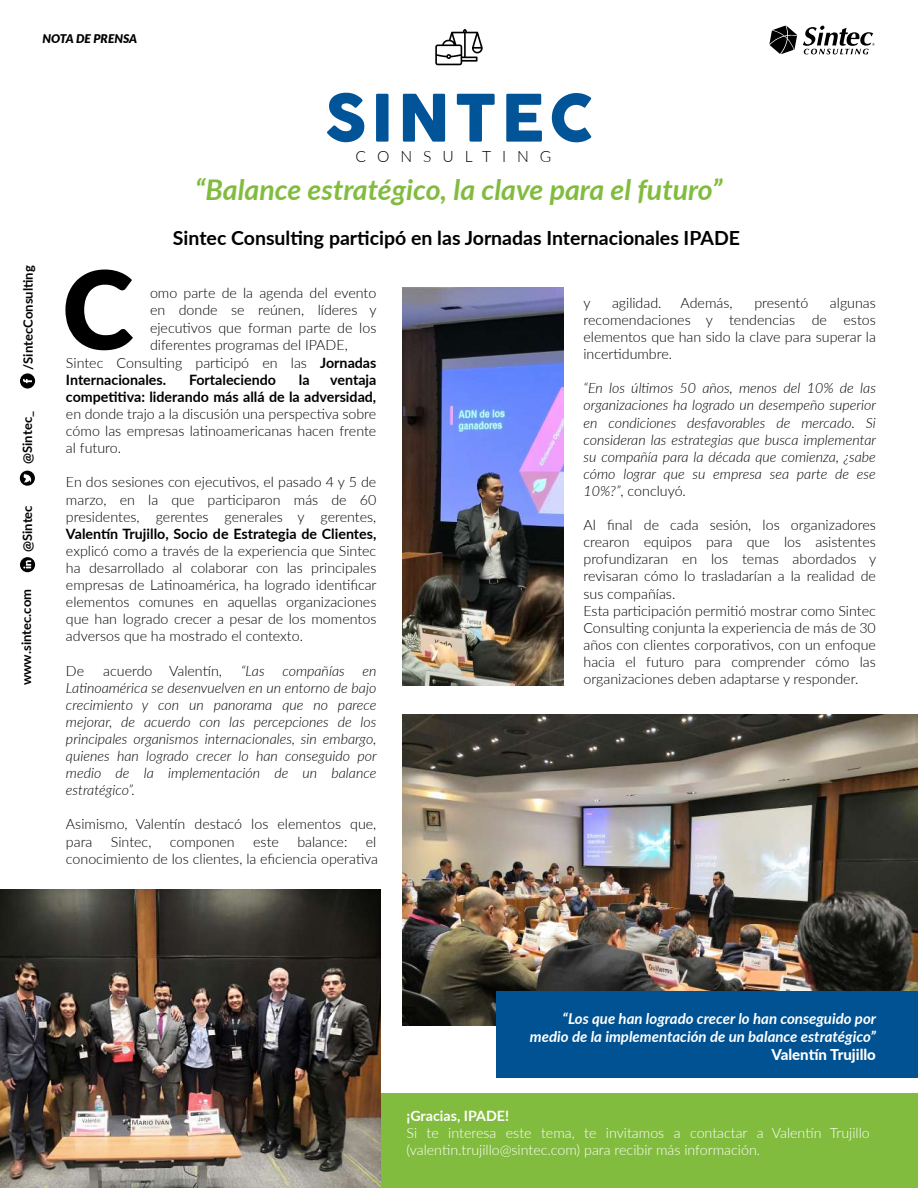
<style>
.page{position:relative;width:918px;height:1188px;background:#fff}
.page>*{position:absolute;margin:0;border:0;box-sizing:border-box;transform-origin:0 0}
.t1{font:900 108.45px "Lato";color:#000}
.t2{font:64.5px "COCOGOOSE";letter-spacing:.06em;color:#005497}
.t3{font:italic 700 28.5px "Lato";color:#82bc3f}
.t4{font:700 19.5px "Lato";color:#000}
.t5{font:300 15.6px "Lato";letter-spacing:.7em;color:#000}
.t6{font:italic 700 15px/18px "Lato";color:#fff;text-align:right}
.t7{font:800 15px "Lato";color:#fff}
.t8{font:300 14.25px/17.1px "Lato";color:#000;text-align:justify}
.t9{font:italic 300 14.25px/17.1px "Lato";color:#000;text-align:justify}
.t10{font:700 14.25px/17.1px "Lato";color:#000;text-align:right}
.t11{font:300 14.25px/17.1px "Lato";color:#fff}
.t12{font:700 14.25px "Lato";color:#fff}
.t13{font:700 13.05px "Lato";color:#000}
.t14{font:italic 900 12px "Lato";color:#000}
.s1{font-weight:700}
.s2{font-style:normal}
</style>
<div class="page">
<div style="left:381px;top:1094px;width:537px;height:94px;background:#82bc3f"></div>
<img style="left:402px;top:714px;width:516px;height:312px">
<svg style="left:20px;top:373px;width:15px;height:16px"></svg>
<svg style="left:20px;top:471px;width:15px;height:15px"></svg>
<svg style="left:20px;top:557px;width:15px;height:15px"></svg>
<svg style="left:769px;top:26px;width:28px;height:28px"></svg>
<svg style="left:803px;top:26px;width:72px;height:28px"></svg>
<div style="left:496px;top:992px;width:422px;height:86px;background:#005292"></div>
<svg style="left:435px;top:29px;width:48px;height:36px"></svg>
<img style="left:402px;top:288px;width:162px;height:398px">
<img style="left:0;top:890px;width:381px;height:298px">
<p class="t14" style="left:42px;top:29px;width:96px">NOTA DE PRENSA</p>
<h2 class="t2" style="left:325px;top:70px;width:271px">SINTEC</h2>
<p class="t5" style="left:356px;top:146px;width:197px">CONSULTING</p>
<h3 class="t3" style="left:195px;top:168px;width:529px">“Balance estratégico, la clave para el futuro”</h3>
<h3 class="t4" style="left:173px;top:223px;width:569px">Sintec Consulting participó en las Jornadas Internacionales IPADE</h3>
<p class="t13" style="left:18px;top:370px;width:106px;rotate:-90deg">/SintecConsulting</p>
<p class="t13" style="left:18px;top:464px;width:54px;rotate:-90deg">@Sintec_</p>
<p class="t13" style="left:18px;top:552px;width:48px;rotate:-90deg">@Sintec</p>
<p class="t13" style="left:17px;top:685px;width:98px;rotate:-90deg">www.sintec.com</p>
<h1 class="t1" style="left:62px;top:228px;width:73px">C</h1>
<p class="t8" style="left:150px;top:284px;width:228px">omo parte de la agenda del evento</p>
<p class="t8" style="left:150px;top:301px;width:228px">en donde se reúnen, líderes y</p>
<p class="t8" style="left:150px;top:318px;width:228px">ejecutivos que forman parte de los</p>
<p class="t8" style="left:150px;top:335px;width:199px">diferentes programas del IPADE,</p>
<p class="t8" style="left:66px;top:354px;width:312px">Sintec Consulting participó en las <span class="s1">Jornadas</span></p>
<p class="t10" style="left:66px;top:371px;width:102px">Internacionales.</p>
<p class="t10" style="left:189px;top:371px;width:88px">Fortaleciendo</p>
<p class="t10" style="left:299px;top:371px;width:12px">la</p>
<p class="t10" style="left:66px;top:371px;width:312px">ventaja<br>competitiva: liderando más allá de la adversidad,</p>
<p class="t8" style="left:66px;top:405px;width:312px">en donde trajo a la discusión una perspectiva sobre cómo las empresas latinoamericanas hacen frente al futuro.</p>
<p class="t8" style="left:66px;top:473px;width:312px">En dos sesiones con ejecutivos, el pasado 4 y 5 de marzo, en la que participaron más de 60 presidentes, gerentes generales y gerentes,</p>
<p class="t10" style="left:66px;top:524px;width:312px">Valentín Trujillo, Socio de Estrategia de Clientes,</p>
<p class="t8" style="left:66px;top:542px;width:312px">explicó como a través de la experiencia que Sintec ha desarrollado al colaborar con las principales empresas de Latinoamérica, ha logrado identificar elementos comunes en aquellas organizaciones que han logrado crecer a pesar de los momentos adversos que ha mostrado el contexto.</p>
<p class="t8" style="left:66px;top:661px;width:20px">De</p>
<p class="t8" style="left:103px;top:661px;width:120px">acuerdo Valentín,</p>
<p class="t9" style="left:66px;top:661px;width:312px;text-indent:175px">“Las compañías en Latinoamérica se desenvuelven en un entorno de bajo crecimiento y con un panorama que no parece mejorar, de acuerdo con las percepciones de los principales organismos internacionales, sin embargo, quienes han logrado crecer lo han conseguido por medio de la implementación de un balance estratégico”.</p>
<p class="t8" style="left:66px;top:815px;width:312px">Asimismo, Valentín destacó los elementos que, para</p>
<p class="t8" style="left:66px;top:832px;width:314px;text-align:right">el<br>conocimiento de los clientes, la eficiencia operativa</p>
<p class="t8" style="left:111px;top:832px;width:42px">Sintec,</p>
<p class="t8" style="left:170px;top:832px;width:66px">componen</p>
<p class="t8" style="left:253px;top:832px;width:27px">este</p>
<p class="t8" style="left:297px;top:832px;width:52px">balance:</p>
<p class="t8" style="left:584px;top:294px;width:294px;text-indent:246px">algunas recomendaciones y tendencias de estos elementos que han sido la clave para superar la incertidumbre.</p>
<p class="t9" style="left:584px;top:379px;width:294px">“En los últimos 50 años, menos del 10% de las organizaciones ha logrado un desempeño superior en condiciones desfavorables de mercado. Si consideran las estrategias que busca implementar su compañía para la década que comienza, ¿sabe cómo lograr que su empresa sea parte de ese 10%?”<span class="s2">, concluyó.</span></p>
<p class="t8" style="left:584px;top:516px;width:294px;text-align:left">Al final de cada sesión, los organizadores crearon equipos para que los asistentes profundizaran en los temas abordados y revisaran cómo lo trasladarían a la realidad de sus compañías.<br>Esta participación permitió mostrar como Sintec Consulting conjunta la experiencia de más de 30 años con clientes corporativos, con un enfoque hacia el futuro para comprender cómo las organizaciones deben adaptarse y responder.</p>
<p class="t8" style="left:584px;top:294px;width:9px">y</p>
<p class="t8" style="left:612px;top:294px;width:51px">agilidad.</p>
<p class="t8" style="left:681px;top:294px;width:53px">Además,</p>
<p class="t8" style="left:754px;top:294px;width:55px">presentó</p>
<p class="t6" style="left:530px;top:1009px;width:348px">“Los que han logrado crecer lo han conseguido por medio de la implementación de un balance estratégico”</p>
<p class="t7" style="left:771px;top:1043px;width:106px">Valentín Trujillo</p>
<p class="t12" style="left:406px;top:1105px;width:104px">¡Gracias, IPADE!</p>
<p class="t11" style="left:406px;top:1124px;width:465px">Si te interesa este tema, te invitamos a contactar a Valentín Trujillo (valentin.trujillo@sintec.com) para recibir más información.</p>
</div>
